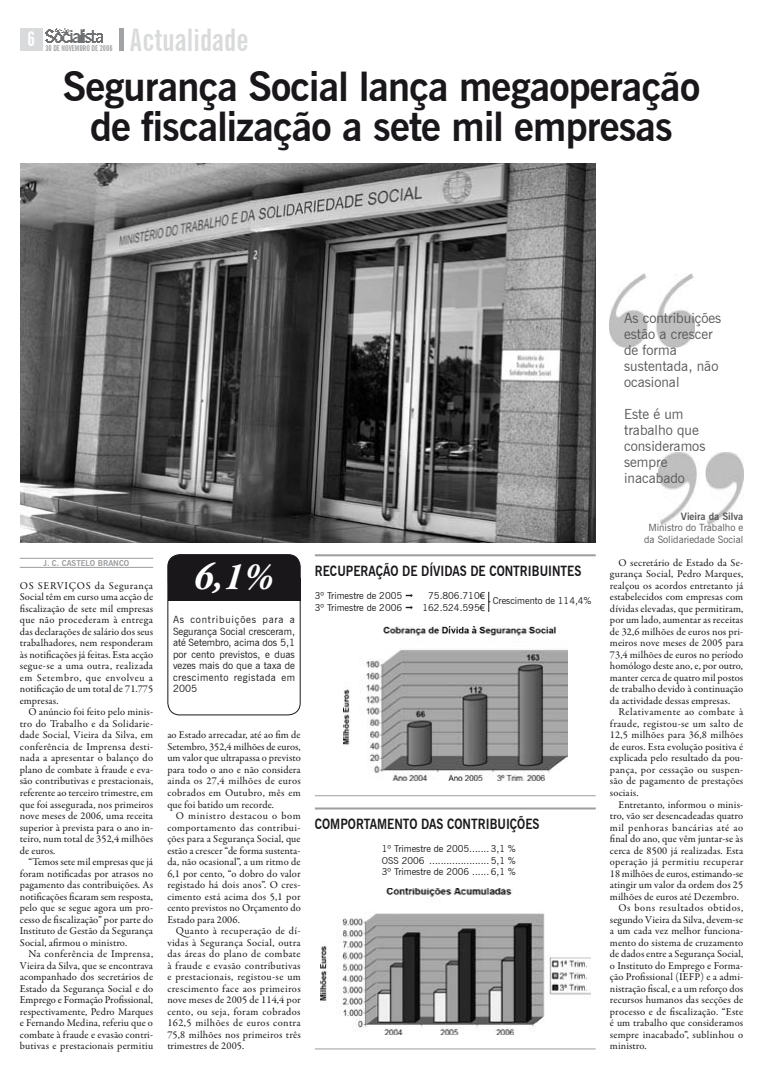
<style>
.page{position:relative;width:766px;height:1078px;background:#fff}
.page>*{position:absolute;margin:0;border:0;box-sizing:border-box;transform-origin:0 0}
.t1{font:700 40px/40px "News Gothic BT";letter-spacing:-.02em;color:#1a171b;text-align:center}
.t2{font:italic 700 40px "Garamond Premr Pro";color:#fff}
.t3{font:700 extra-condensed 31.2px "News Gothic BT";color:#d9dadb}
.t4{font:14px/16px "News Gothic BT";color:#58585a}
.t5{font:700 14px "News Gothic BT";color:#1a171b;scale:.85 1}
.t6{font:10.5px/11.5px "Garamond Premr Pro";letter-spacing:.01em;color:#1a171b;text-align:justify}
.t7{font:10.5px "Garamond Premr Pro";letter-spacing:.03em;color:#1a171b}
.t8{font:10.5px "Garamond Premr Pro";letter-spacing:.045em;color:#1a171b}
.t9{font:10.5px "Garamond Premr Pro";letter-spacing:.05em;color:#1a171b}
.t10{font:10px/11.5px "News Gothic BT";letter-spacing:.01em;color:#1a171b;text-align:justify}
.t11{font:10px/11.5px "News Gothic BT";color:#58585a;text-align:center}
.t12{font:700 10px "News Gothic BT";color:#58585a}
.t13{font:9.5px/11.5px "News Gothic BT";color:#1a171b;text-align:justify}
.t14{font:700 extra-condensed 8px "News Gothic BT";color:#9c9d9f}
.t15{font:700 8px "News Gothic BT";color:#9c9d9f}
.s1{font-family:"Arial"}
</style>
<div class="page">
<div style="left:20px;top:28px;width:23px;height:23px;background:#d9dadb"></div>
<img style="left:45px;top:28px;width:57px;height:14px">
<img style="left:658px;top:452px;width:85px;height:73px">
<div style="left:168px;top:554px;width:132px;height:39px;background:#1a171b;border-radius:12px"></div>
<hr style="left:20px;top:558px;width:133px;height:1px;background:#9c9d9f">
<hr style="left:20px;top:567px;width:133px;height:1px;background:#9c9d9f">
<img style="left:20px;top:163px;width:575px;height:379px">
<img style="left:609px;top:273px;width:85px;height:74px">
<div style="left:168px;top:578px;width:132px;height:22px;background:#1a171b"></div>
<div style="left:167px;top:554px;width:133px;height:161px;border:1px solid #1a171b;border-radius:12px"></div>
<img style="left:344px;top:626px;width:223px;height:154px">
<img style="left:320px;top:888px;width:270px;height:146px">
<svg style="left:488px;top:591px;width:2px;height:20px"></svg>
<hr style="left:315px;top:554px;width:280px;height:2px;background:#9c9d9f">
<hr style="left:315px;top:795px;width:280px;height:1px;background:#9c9d9f">
<hr style="left:315px;top:807px;width:280px;height:2px;background:#9c9d9f">
<hr style="left:315px;top:1048px;width:280px;height:1px;background:#9c9d9f">
<div style="left:119px;top:28px;width:5px;height:23px;background:#a1a2a4"></div>
<h2 class="t3" style="left:130px;top:21px;width:120px">Actualidade</h2>
<p class="t14" style="left:45px;top:43px;width:69px">30 DE NOVEMBRO DE 2006</p>
<h1 class="t1" style="left:63px;top:67px;width:638px">Segurança Social lança megaoperação de fiscalização a sete mil empresas</h1>
<p class="t15" style="left:44px;top:558px;width:87px">J. C. CASTELO BRANCO</p>
<p class="t6" style="left:20px;top:580px;width:25px">Os servi</p>
<p class="t6" style="left:20px;top:580px;width:135px;text-indent:49px">ços da Segurança Social têm em curso uma acção de fiscalização de sete mil empresas que não procederam à entrega das declarações de salário dos seus trabalhadores, nem responderam às notificações já feitas. Esta acção segue-se a uma outra, realizada em Setembro, que envolveu a notificação de um total de 71.775 empresas.</p>
<p class="t6" style="left:20px;top:706px;width:135px;text-indent:9px">O anúncio foi feito pelo minis&shy;tro do Trabalho e da Solidarie&shy;dade Social, Vieira da Silva, em conferência de Imprensa desti&shy;nada a apresentar o balanço do plano de combate à fraude e eva&shy;são contributivas e prestacionais, referente ao terceiro trimestre, em que foi assegurada, nos primeiros nove meses de 2006, uma receita superior à prevista para o ano in&shy;teiro, num total de 352,4 milhões de euros.</p>
<p class="t6" style="left:20px;top:856px;width:135px;text-indent:9px">“Temos sete mil empresas que já foram notificadas por atrasos no pagamento das contribuições. As notificações ficaram sem resposta, pelo que se segue agora um pro&shy;cesso de fiscalização” por parte do Instituto de Gestão da Segurança Social, afirmou o ministro.</p>
<p class="t6" style="left:20px;top:948px;width:135px;text-indent:9px">Na conferência de Imprensa, Vieira da Silva, que se encontrava acompanhado dos secretários de Estado da Segurança Social e do Emprego e Formação Profissional, respectivamente, Pedro Marques e Fernando Medina, referiu que o combate à fraude e evasão contri&shy;butivas e prestacionais permitiu</p>
<h1 class="t2" style="left:194px;top:551px;width:82px">6,1%</h1>
<p class="t10" style="left:173px;top:613px;width:123px">As contribuições para a Segurança Social cresceram, até Setembro, acima dos 5,1 por cento previstos, e duas vezes mais do que a taxa de crescimento registada em 2005</p>
<p class="t6" style="left:167px;top:729px;width:135px">ao Estado arrecadar, até ao fim de Setembro, 352,4 milhões de euros, um valor que ultrapassa o previsto para todo o ano e não considera ainda os 27,4 milhões de euros cobrados em Outubro, mês em que foi batido um recorde.</p>
<p class="t6" style="left:167px;top:810px;width:135px;text-indent:9px">O ministro destacou o bom comportamento das contribui&shy;ções para a Segurança Social, que estão a crescer “de forma sustenta&shy;da, não ocasional”, a um ritmo de 6,1 por cento, “o dobro do valor registado há dois anos”. O cres&shy;cimento está acima dos 5,1 por cento previstos no Orçamento do Estado para 2006.</p>
<p class="t6" style="left:167px;top:925px;width:135px;text-indent:9px">Quanto à recuperação de dí&shy;vidas à Segurança Social, outra das áreas do plano de combate à fraude e evasão contributivas e prestacionais, registou-se um crescimento face aos primeiros nove meses de 2005 de 114,4 por cento, ou seja, foram cobrados 162,5 milhões de euros contra 75,8 milhões nos primeiros três trimestres de 2005.</p>
<h3 class="t5" style="left:315px;top:563px;width:46px">Recupera</h3>
<h3 class="t5" style="left:376px;top:563px;width:77px">ção de Dívidas</h3>
<h3 class="t5" style="left:470px;top:563px;width:32px">de Contrib</h3>
<h3 class="t5" style="left:539px;top:563px;width:19px">uintes</h3>
<p class="t13" style="left:315px;top:590px;width:89px">3º Trimestre de 2005</p>
<p class="t13" style="left:428px;top:590px;width:58px">75.806.710<span class="s1">€</span></p>
<p class="t13" style="left:492px;top:595px;width:100px">Crescimento de 114,4%</p>
<p class="t13" style="left:315px;top:601px;width:89px">3º Trimestre de 2006</p>
<p class="t13" style="left:422px;top:601px;width:64px">162.524.595<span class="s1">€</span></p>
<h3 class="t5" style="left:315px;top:815px;width:11px">Comportamento</h3>
<h3 class="t5" style="left:421px;top:815px;width:10px">das</h3>
<h3 class="t5" style="left:447px;top:815px;width:10px">Contrib</h3>
<h3 class="t5" style="left:497px;top:815px;width:42px">uições</h3>
<p class="t13" style="left:382px;top:842px;width:136px">1º Trimestre de 2005....... 3,1 % OSS 2006 .....................5,1 % 3º Trimestre de 2006 ...... 6,1 %</p>
<h3 class="t4" style="left:624px;top:310px;width:99px">As contribuições estão a crescer de forma sustentada, não ocasional</h3>
<h3 class="t4" style="left:624px;top:406px;width:83px">Este é um trabalho que consideramos sempre inacabado</h3>
<p class="t12" style="left:680px;top:510px;width:64px">Vieira da Silva</p>
<p class="t11" style="left:644px;top:521px;width:100px">Ministro do Trabalho e da Solidariedade Social</p>
<p class="t6" style="left:609px;top:557px;width:135px;text-indent:9px">O secretário de Estado da Se&shy;gurança Social, Pedro Marques, realçou os acordos entretanto já estabelecidos com empresas com dívidas elevadas, que permitiram, por um lado, aumentar as receitas de 32,6 milhões de euros nos pri&shy;meiros nove meses de 2005 para 73,4 milhões de euros no período homólogo deste ano, e, por outro, manter cerca de quatro mil postos de trabalho devido à continuação da actividade dessas empresas.</p>
<p class="t6" style="left:609px;top:706px;width:135px;text-indent:9px">Relativamente ao combate à fraude, registou-se um salto de 12,5 milhões para 36,8 milhões de euros. Esta evolução positiva é explicada pelo resultado da pou&shy;pança, por cessação ou suspen&shy;são de pagamento de prestações sociais.</p>
<p class="t6" style="left:618px;top:798px;width:126px">Entretanto, informou o minis-</p>
<p class="t6" style="left:609px;top:810px;width:135px">tro, vão ser desencadeadas quatro</p>
<p class="t8" style="left:609px;top:820px;width:135px">mil penhoras bancárias até ao</p>
<p class="t6" style="left:609px;top:833px;width:135px">final do ano, que vêm juntar-se às</p>
<p class="t6" style="left:609px;top:844px;width:135px">cerca de 8500 já realizadas. Esta</p>
<p class="t7" style="left:609px;top:855px;width:135px">operação já permitiu recuperar</p>
<p class="t6" style="left:609px;top:867px;width:135px">18 milhões de euros, estimando-se</p>
<p class="t6" style="left:609px;top:879px;width:135px">atingir um valor da ordem dos 25</p>
<p class="t6" style="left:609px;top:890px;width:130px">milhões de euros até Dezembro.</p>
<p class="t9" style="left:618px;top:901px;width:126px">Os bons resultados obtidos,</p>
<p class="t6" style="left:609px;top:913px;width:135px">segundo Vieira da Silva, devem-se</p>
<p class="t6" style="left:609px;top:925px;width:135px">a um cada vez melhor funciona-</p>
<p class="t6" style="left:609px;top:936px;width:135px">mento do sistema de cruzamento</p>
<p class="t6" style="left:609px;top:948px;width:135px">de dados entre a Segurança Social,</p>
<p class="t6" style="left:609px;top:959px;width:135px">o Instituto do Emprego e Forma-</p>
<p class="t6" style="left:609px;top:971px;width:135px">ção Profissional (IEFP) e a admi-</p>
<p class="t6" style="left:609px;top:982px;width:135px">nistração fiscal, e a um reforço dos</p>
<p class="t6" style="left:609px;top:994px;width:135px">recursos humanos das secções de</p>
<p class="t6" style="left:609px;top:1005px;width:135px">processo e de fiscalização. “Este</p>
<p class="t6" style="left:609px;top:1017px;width:135px">é um trabalho que consideramos</p>
<p class="t6" style="left:609px;top:1028px;width:135px">sempre inacabado”, sublinhou o</p>
<p class="t6" style="left:609px;top:1040px;width:38px">ministro.</p>
</div>
